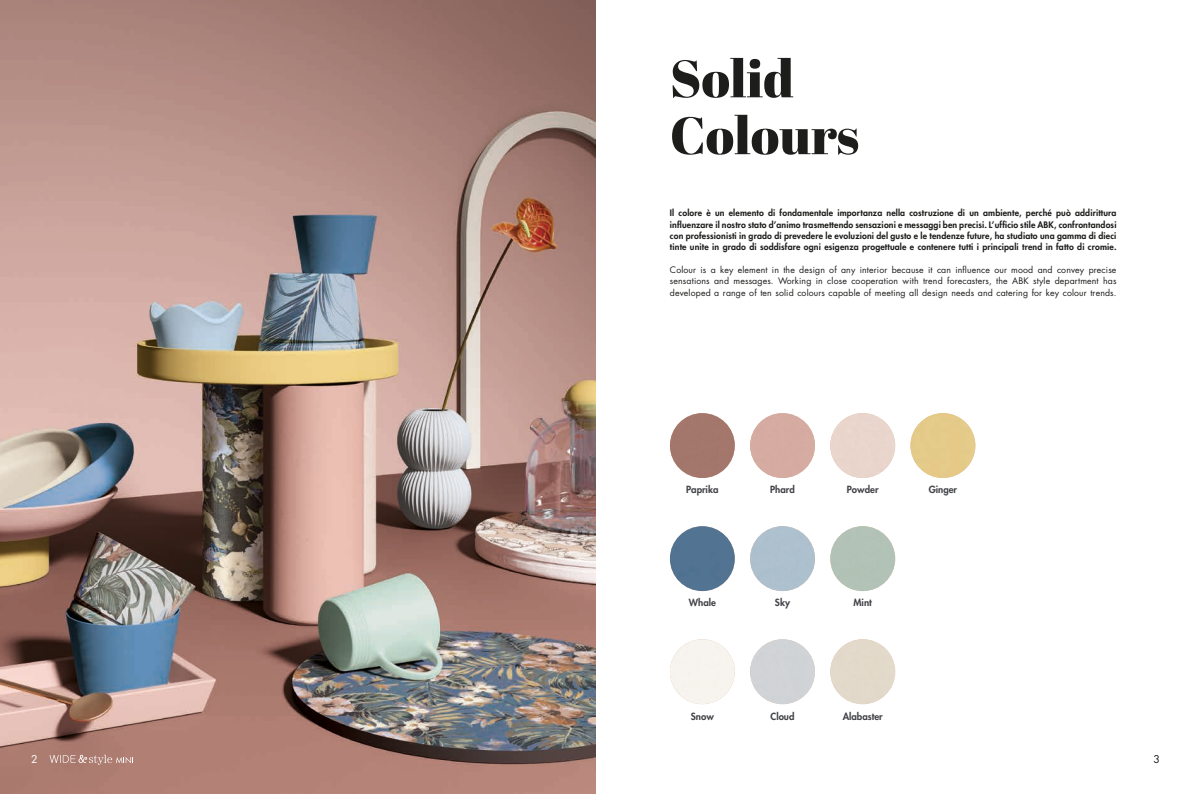
<style>
.page{position:relative;width:1191px;height:794px;background:#fff}
.page>*{position:absolute;margin:0;border:0;box-sizing:border-box;transform-origin:0 0}
.t1{font:52.5px/56.9px "Abril Fatface";color:#1d1d1b}
.t2{font:10.5px "Futura Std";color:#fff}
.t3{font:10.5px "Futura Std";color:#1d1d1b}
.t4{font:800 9.62px "Futura Std";color:#414247}
.t5{font:800 8.75px/11.4px "Futura Std";letter-spacing:.015em;color:#1d1d1b;text-align:justify}
.t6{font:8.75px/11.4px "Futura Std";letter-spacing:.015em;color:#1d1d1b;text-align:justify}
</style>
<div class="page">
<div style="left:670px;top:413px;width:65px;height:65px;background:#a4776c;border-radius:32px"></div>
<div style="left:750px;top:413px;width:65px;height:65px;background:#d6aca2;border-radius:32px"></div>
<div style="left:910px;top:413px;width:65px;height:65px;background:#e5ca88;border-radius:32px"></div>
<div style="left:670px;top:526px;width:65px;height:65px;background:#527492;border-radius:32px"></div>
<div style="left:750px;top:526px;width:65px;height:65px;background:#adc0ce;border-radius:32px"></div>
<div style="left:830px;top:526px;width:65px;height:65px;background:#b2c2b6;border-radius:32px"></div>
<div style="left:670px;top:639px;width:65px;height:65px;background:#f7f3ee;border-radius:32px"></div>
<div style="left:830px;top:639px;width:65px;height:65px;background:#e2d9ca;border-radius:32px"></div>
<img style="left:0;top:0;width:595px;height:794px">
<svg style="left:50px;top:754px;width:83px;height:11px"></svg>
<h1 class="t1" style="left:670px;top:49px;width:191px">Solid<br>Colours</h1>
<p class="t5" style="left:670px;top:207px;width:448px">Il colore è un elemento di fondamentale importanza nella costruzione di un ambiente, perché può addirittura influenzare il nostro stato d’animo trasmettendo sensazioni e messaggi ben precisi. L’ufficio stile ABK, confrontandosi con professionisti in grado di prevedere le evoluzioni del gusto e le tendenze future, ha studiato una gamma di dieci tinte unite in grado di soddisfare ogni esigenza progettuale e contenere tutti i principali trend in fatto di cromie.</p>
<p class="t6" style="left:670px;top:264px;width:448px">Colour is a key element in the design of any interior because it can influence our mood and convey precise sensations and messages. Working in close cooperation with trend forecasters, the ABK style department has developed a range of ten solid colours capable of meeting all design needs and catering for key colour trends.</p>
<p class="t4" style="left:686px;top:484px;width:34px">Paprika</p>
<p class="t4" style="left:770px;top:484px;width:26px">Phard</p>
<p class="t4" style="left:847px;top:484px;width:33px">Powder</p>
<p class="t4" style="left:928px;top:484px;width:30px">Ginger</p>
<p class="t4" style="left:689px;top:597px;width:29px">Whale</p>
<p class="t4" style="left:775px;top:597px;width:17px">Sky</p>
<p class="t4" style="left:853px;top:597px;width:20px">Mint</p>
<p class="t4" style="left:691px;top:710px;width:25px">Snow</p>
<p class="t4" style="left:770px;top:710px;width:25px">Cloud</p>
<p class="t4" style="left:842px;top:710px;width:42px">Alabaster</p>
<p class="t2" style="left:31px;top:752px;width:8px">2</p>
<p class="t3" style="left:1153px;top:752px;width:8px">3</p>
</div>
